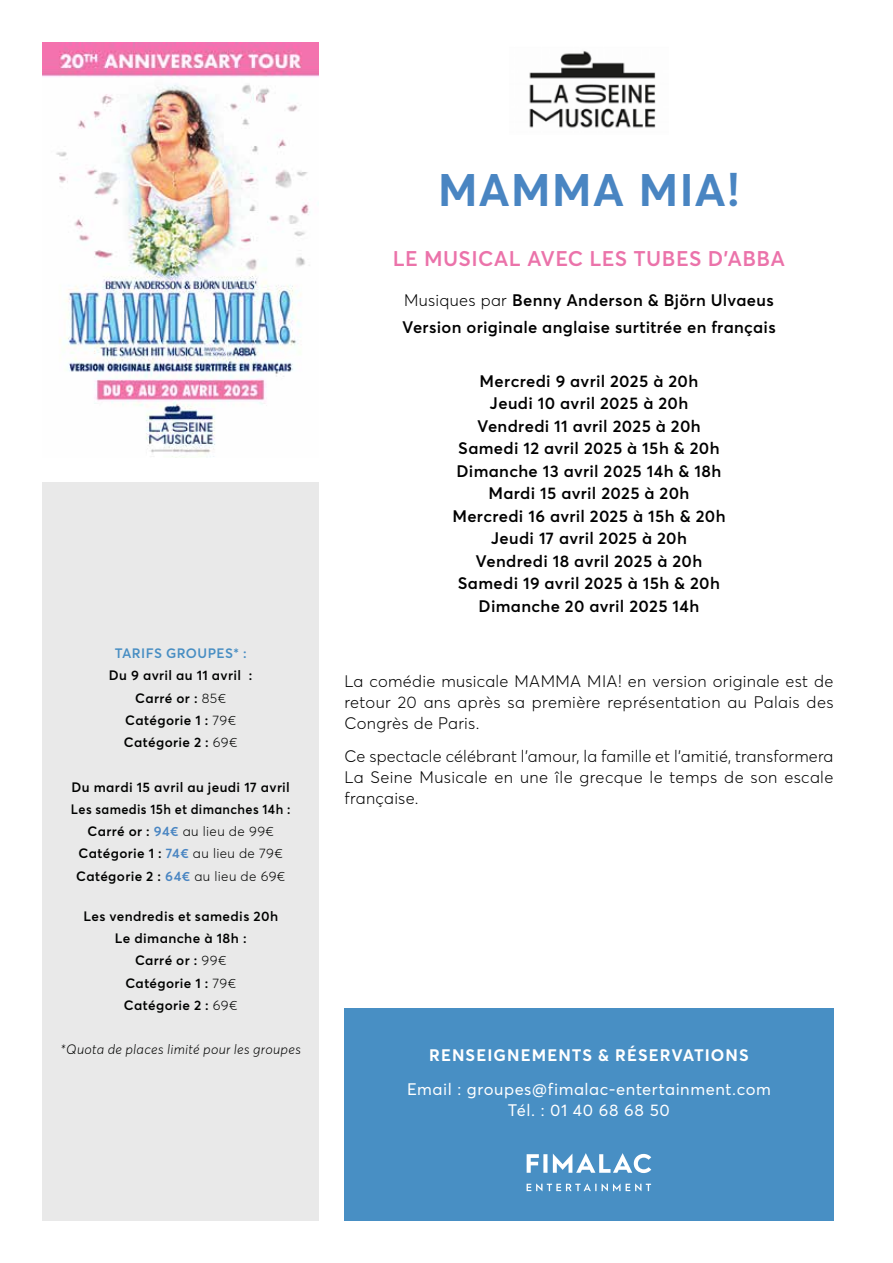
<style>
.page{position:relative;width:893px;height:1263px;background:#fff}
.page>*{position:absolute;margin:0;border:0;box-sizing:border-box;transform-origin:0 0}
.t1{font:700 45px "Averta";letter-spacing:.025em;color:#4985c2}
.t2{font:600 21px "Averta";letter-spacing:.015em;color:#eb73aa}
.t3{font:600 16.5px/22.5px "Averta";letter-spacing:.02em;color:#000}
.t4{font:300 16.5px/21px "Averta";letter-spacing:.02em;color:#000100;text-align:justify}
.t5{font:16.5px/21px "Averta";letter-spacing:.035em;color:#fff;text-align:center}
.t6{font:700 16.5px "Averta";letter-spacing:.065em;color:#fff}
.t7{font:600 13.5px/22.2px "Averta";letter-spacing:.03em;color:#000100;text-align:center}
.t8{font:italic 300 13.5px "Averta";letter-spacing:.025em;color:#000100}
.t9{font:600 13.5px "Averta";letter-spacing:.03em;color:#488ec3}
.s1{font-weight:300}
.s2{color:#4985c2}
</style>
<div class="page">
<div style="left:43px;top:482px;width:276px;height:738px;background:#e9e9e9"></div>
<img style="left:43px;top:43px;width:276px;height:414px">
<div style="left:344px;top:1008px;width:489px;height:212px;background:#488fc4"></div>
<svg style="left:527px;top:1183px;width:124px;height:8px"></svg>
<svg style="left:527px;top:1153px;width:124px;height:20px"></svg>
<img style="left:529px;top:51px;width:127px;height:77px">
<p class="t9" style="left:115px;top:645px;width:134px">TARIFS GROUPES* :</p>
<p class="t7" style="left:109px;top:664px;width:145px">Du 9 avril au 11 avril :<br>Carré or : <span class="s1">85€<br></span>Catégorie 1 : <span class="s1">79€<br></span>Catégorie 2 : <span class="s1">69€</span></p>
<p class="t7" style="left:71px;top:776px;width:221px">Du mardi 15 avril au jeudi 17 avril<br>Les samedis 15h et dimanches 14h :<br>Carré or : <span class="s2">94€</span> <span class="s1">au lieu de 99€<br></span>Catégorie 1 : <span class="s2">74€</span> <span class="s1">au lieu de 79€<br></span>Catégorie 2 : <span class="s2">64€</span> <span class="s1">au lieu de 69€</span></p>
<p class="t7" style="left:83px;top:905px;width:196px">Les vendredis et samedis 20h<br>Le dimanche à 18h :<br>Carré or : <span class="s1">99€<br></span>Catégorie 1 : <span class="s1">79€<br></span>Catégorie 2 : <span class="s1">69€</span></p>
<p class="t8" style="left:60px;top:1041px;width:242px">*Quota de places limité pour les groupes</p>
<h1 class="t1" style="left:438px;top:161px;width:303px">MAMMA MIA!</h1>
<p class="t2" style="left:393px;top:246px;width:394px">LE MUSICAL AVEC LES TUBES D’ABBA</p>
<p class="t3" style="left:402px;top:286px;width:375px;line-height:27px"><span class="s1">Musiques par</span> Benny Anderson &amp; Björn Ulvaeus<br>Version originale anglaise surtitrée en français</p>
<p class="t3" style="left:452px;top:369px;width:275px;text-align:center">Mercredi 9 avril 2025 à 20h<br>Jeudi 10 avril 2025 à 20h<br>Vendredi 11 avril 2025 à 20h<br>Samedi 12 avril 2025 à 15h &amp; 20h<br>Dimanche 13 avril 2025 14h &amp; 18h<br>Mardi 15 avril 2025 à 20h<br>Mercredi 16 avril 2025 à 15h &amp; 20h<br>Jeudi 17 avril 2025 à 20h<br>Vendredi 18 avril 2025 à 20h<br>Samedi 19 avril 2025 à 15h &amp; 20h<br>Dimanche 20 avril 2025 14h</p>
<p class="t4" style="left:344px;top:670px;width:491px">La comédie musicale MAMMA MIA! en version originale est de retour 20 ans après sa première représentation au Palais des Congrès de Paris.</p>
<p class="t4" style="left:344px;top:746px;width:490px">Ce spectacle célébrant l’amour, la famille et l’amitié, transformera La Seine Musicale en une île grecque le temps de son escale française.</p>
<p class="t6" style="left:429px;top:1045px;width:321px">RENSEIGNEMENTS &amp; RÉSERVATIONS</p>
<p class="t5" style="left:407px;top:1079px;width:365px">Email : groupes@fimalac-entertainment.com<br>Tél. : 01 40 68 68 50</p>
</div>
